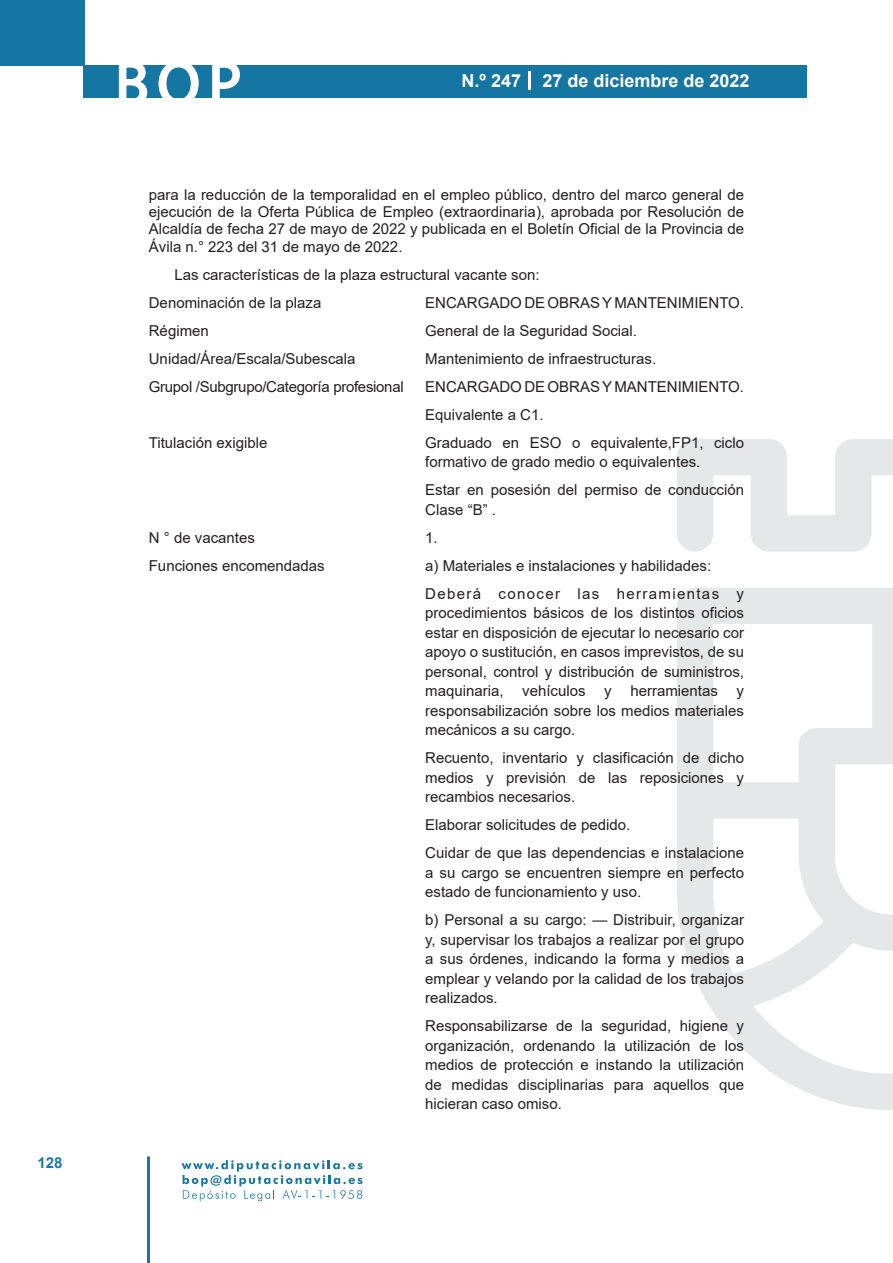
<style>
.page{position:relative;width:893px;height:1263px;background:#fff}
.page>*{position:absolute;margin:0;border:0;box-sizing:border-box;transform-origin:0 0}
.t1{font:500 61.5px "Avant Garde";color:#fff}
.t2{font:700 18px "Arial";color:#fff}
.t3{font:15px/19.5px "Arial";color:#231f20}
.t4{font:15px "Arial";letter-spacing:-.02em;color:#231f20}
.t5{font:700 15px "Arial";color:#1d76a4}
</style>
<div class="page">
<div style="left:0;top:0;width:85px;height:65px;background:#1676a2"></div>
<div style="left:84px;top:65px;width:723px;height:33px;background:#1676a2"></div>
<svg style="left:118px;top:65px;width:30px;height:33px"></svg>
<svg style="left:158px;top:65px;width:41px;height:33px"></svg>
<svg style="left:212px;top:65px;width:28px;height:33px"></svg>
<svg style="left:182px;top:1160px;width:181px;height:41px"></svg>
<hr style="left:147px;top:1156px;width:3px;height:107px;background:#1d76a4">
<svg style="left:529px;top:71px;width:2px;height:19px"></svg>
<svg style="left:677px;top:439px;width:216px;height:671px"></svg>
<p class="t5" style="left:37px;top:1152px;width:27px">128</p>
<h1 class="t1" style="left:115px;top:46px;width:128px">BOP</h1>
<p class="t2" style="left:462px;top:68px;width:289px">N.º 247 27 de diciembre de 2022</p>
<p class="t3" style="left:149px;top:186px;width:597px;line-height:17.2px;text-align:justify">para la reducción de la temporalidad en el empleo público, dentro del marco general de ejecución de la Oferta Pública de Empleo (extraordinaria), aprobada por Resolución de Alcaldía de fecha 27 de mayo de 2022 y publicada en el Boletín Oficial de la Provincia de Ávila n.° 223 del 31 de mayo de 2022.</p>
<p class="t3" style="left:149px;top:260px;width:392px;line-height:28px;text-indent:26px">Las características de la plaza estructural vacante son:<br>Denominación de la plaza</p>
<p class="t3" style="left:425px;top:293px;width:320px">ENCARGADO DE OBRAS Y MANTENIMIENTO.</p>
<p class="t3" style="left:149px;top:321px;width:62px">Régimen</p>
<p class="t3" style="left:425px;top:321px;width:213px">General de la Seguridad Social.</p>
<p class="t3" style="left:149px;top:349px;width:208px">Unidad/Área/Escala/Subescala</p>
<p class="t3" style="left:425px;top:349px;width:232px">Mantenimiento de infraestructuras.</p>
<p class="t4" style="left:149px;top:376px;width:256px">Grupol /Subgrupo/Categoría profesional</p>
<p class="t3" style="left:425px;top:372px;width:320px;line-height:28px">ENCARGADO DE OBRAS Y MANTENIMIENTO.<br>Equivalente a C1.</p>
<p class="t3" style="left:149px;top:433px;width:120px">Titulación exigible</p>
<p class="t3" style="left:425px;top:433px;width:320px">Graduado en ESO o equivalente,FP1, ciclo formativo de grado medio o equivalentes.</p>
<p class="t3" style="left:425px;top:480px;width:320px">Estar en posesión del permiso de conducción<br>Clase “B” .</p>
<p class="t3" style="left:149px;top:528px;width:108px">N ° de vacantes</p>
<p class="t3" style="left:425px;top:528px;width:14px">1.</p>
<p class="t3" style="left:149px;top:556px;width:177px">Funciones encomendadas</p>
<p class="t3" style="left:425px;top:551px;width:320px;line-height:28px">a) Materiales e instalaciones y habilidades:<br>Deberá conocer las herramientas y</p>
<p class="t3" style="left:425px;top:603px;width:320px;text-align:justify">procedimientos básicos de los distintos oficios estar en disposición de ejecutar lo necesario cor apoyo o sustitución, en casos imprevistos, de su personal, control y distribución de suministros, maquinaria, vehículos y herramientas y responsabilización sobre los medios materiales mecánicos a su cargo.</p>
<p class="t3" style="left:425px;top:748px;width:320px;text-align:justify">Recuento, inventario y clasificación de dicho medios y previsión de las reposiciones y recambios necesarios.</p>
<p class="t3" style="left:425px;top:811px;width:320px;line-height:28px">Elaborar solicitudes de pedido.<br>Cuidar de que las dependencias e instalacione</p>
<p class="t3" style="left:425px;top:863px;width:320px">a su cargo se encuentren siempre en perfecto estado de funcionamiento y uso.</p>
<p class="t3" style="left:425px;top:910px;width:320px;text-align:justify">b) Personal a su cargo: — Distribuir, organizar y, supervisar los trabajos a realizar por el grupo a sus órdenes, indicando la forma y medios a emplear y velando por la calidad de los trabajos realizados.</p>
<p class="t3" style="left:425px;top:1016px;width:320px;text-align:justify">Responsabilizarse de la seguridad, higiene y organización, ordenando la utilización de los medios de protección e instando la utilización de medidas disciplinarias para aquellos que hicieran caso omiso.</p>
</div>
